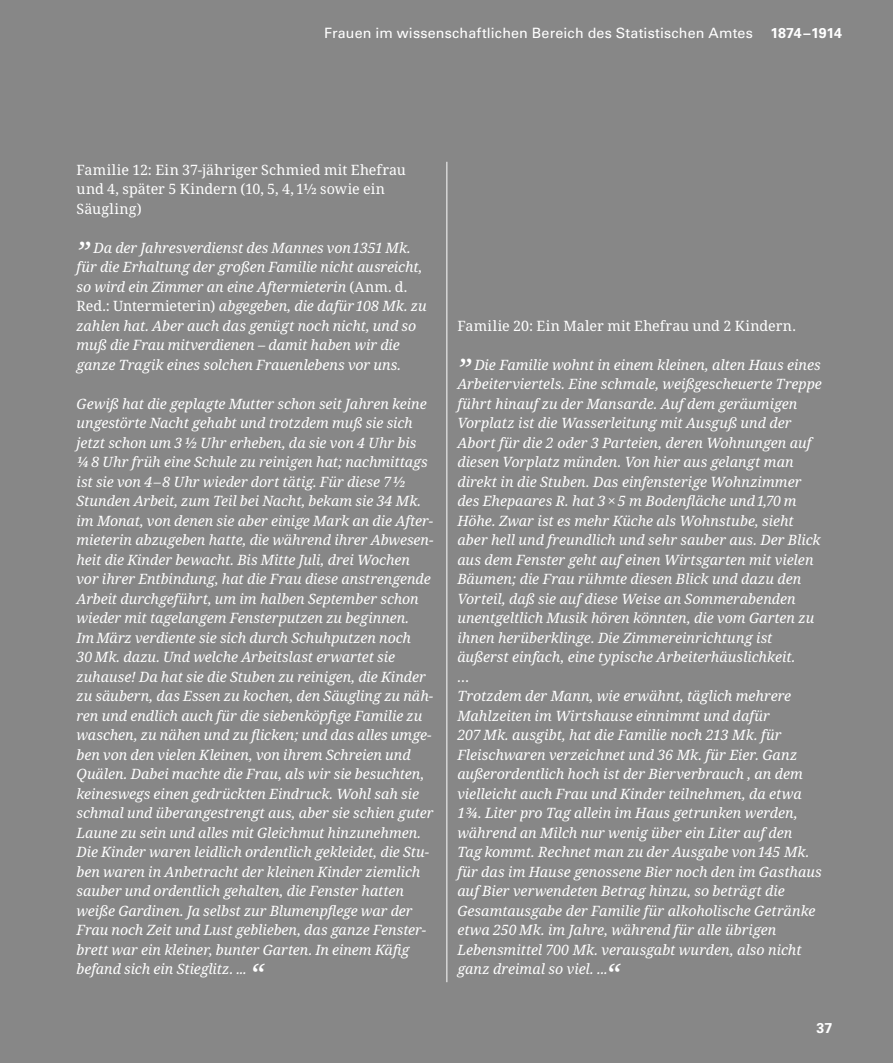
<style>
.page{position:relative;width:893px;height:1063px;background:#878787}
.page>*{position:absolute;margin:0;border:0;box-sizing:border-box;transform-origin:0 0}
.id31641{font:italic 14.25px/19.5px "Noto Serif";color:#fff}
.id612{font:14.25px/19.5px "Noto Serif";letter-spacing:.005em;color:#fff}
.t1{font:14.25px "Univers LT Pro 55 Roman";letter-spacing:.01em;color:#fff}
.t2{font:700 14.25px "Univers LT Pro 65";color:#fff}
.s1{font-family:"Univers LT Pro 65";font-weight:700}
.s2{font-size:30px}
.s3{font-style:normal}
</style>
<div class="page">
<hr style="left:446px;top:162px;width:1px;height:820px;background:#fff">
<p class="t1" style="left:324px;top:23px;width:519px">Frauen im wissenschaftlichen Bereich des Statistischen Amtes <span class="s1">1874–1914</span></p>
<p class="id612" style="left:77px;top:160px;width:331px">Familie 12: Ein 37-jähriger Schmied mit Ehefrau und 4, später 5 Kindern (10, 5, 4, 11/2 sowie ein<br>Säugling)</p>
<p class="id31641" style="left:77px;top:238px;width:352px"><span class="s2">”</span> Da der Jahresverdienst des Mannes von 1351 Mk. für die Erhaltung der großen Familie nicht ausreicht, so wird ein Zimmer an eine Aftermieterin <span class="s3">(Anm. d.<br>Red.: Untermieterin)</span> abgegeben, die dafür 108 Mk. zu zahlen hat. Aber auch das genügt noch nicht, und so muß die Frau mitverdienen – damit haben wir die ganze Tragik eines solchen Frauenlebens vor uns.</p>
<p class="id31641" style="left:77px;top:394px;width:358px">Gewiß hat die geplagte Mutter schon seit Jahren keine ungestörte Nacht gehabt und trotzdem muß sie sich jetzt schon um 3 1/2 Uhr erheben, da sie von 4 Uhr bis<br>¼ 8 Uhr früh eine Schule zu reinigen hat; nachmittags ist sie von 4–8 Uhr wieder dort tätig. Für diese 7 1/2<br>Stunden Arbeit, zum Teil bei Nacht, bekam sie 34 Mk. im Monat, von denen sie aber einige Mark an die After&shy;mieterin abzugeben hatte, die während ihrer Abwesen&shy;heit die Kinder bewacht. Bis Mitte Juli, drei Wochen vor ihrer Entbindung, hat die Frau diese anstrengende Arbeit durchgeführt, um im halben September schon wieder mit tagelangem Fensterputzen zu beginnen.<br>Im März verdiente sie sich durch Schuhputzen noch<br>30 Mk. dazu. Und welche Arbeitslast erwartet sie zuhause! Da hat sie die Stuben zu reinigen, die Kinder zu säubern, das Essen zu kochen, den Säugling zu näh&shy;ren und endlich auch für die siebenköpfige Familie zu waschen, zu nähen und zu flicken; und das alles umge&shy;ben von den vielen Kleinen, von ihrem Schreien und Quälen. Dabei machte die Frau, als wir sie besuchten, keineswegs einen gedrückten Eindruck. Wohl sah sie schmal und überangestrengt aus, aber sie schien guter Laune zu sein und alles mit Gleichmut hinzunehmen.<br>Die Kinder waren leidlich ordentlich gekleidet, die Stu&shy;ben waren in Anbetracht der kleinen Kinder ziemlich sauber und ordentlich gehalten, die Fenster hatten weiße Gardinen. Ja selbst zur Blumenpflege war der Frau noch Zeit und Lust geblieben, das ganze Fenster&shy;brett war ein kleiner, bunter Garten. In einem Käfig befand sich ein Stieglitz. ... <span class="s2">“</span></p>
<p class="id612" style="left:457px;top:316px;width:340px">Familie 20: Ein Maler mit Ehefrau und 2 Kindern.</p>
<p class="id31641" style="left:457px;top:355px;width:366px"><span class="s2">”</span> Die Familie wohnt in einem kleinen, alten Haus eines Arbeiterviertels. Eine schmale, weißgescheuerte Treppe führt hinauf zu der Mansarde. Auf dem geräumigen Vorplatz ist die Wasserleitung mit Ausguß und der Abort für die 2 oder 3 Parteien, deren Wohnungen auf diesen Vorplatz münden. Von hier aus gelangt man direkt in die Stuben. Das einfensterige Wohnzimmer des Ehepaares R. hat 3 × 5 m Bodenfläche und 1,70 m Höhe. Zwar ist es mehr Küche als Wohnstube, sieht aber hell und freundlich und sehr sauber aus. Der Blick aus dem Fenster geht auf einen Wirtsgarten mit vielen Bäumen; die Frau rühmte diesen Blick und dazu den Vorteil, daß sie auf diese Weise an Sommerabenden unentgeltlich Musik hören könnten, die vom Garten zu ihnen herüberklinge. Die Zimmereinrichtung ist äußerst einfach, eine typische Arbeiterhäuslichkeit.<br>…<br>Trotzdem der Mann, wie erwähnt, täglich mehrere Mahlzeiten im Wirtshause einnimmt und dafür<br>207 Mk. ausgibt, hat die Familie noch 213 Mk. für Fleischwaren verzeichnet und 36 Mk. für Eier. Ganz außerordentlich hoch ist der Bierverbrauch , an dem vielleicht auch Frau und Kinder teilnehmen, da etwa<br>1 ¾. Liter pro Tag allein im Haus getrunken werden, während an Milch nur wenig über ein Liter auf den<br>Tag kommt. Rechnet man zu der Ausgabe von 145 Mk. für das im Hause genossene Bier noch den im Gasthaus auf Bier verwendeten Betrag hinzu, so beträgt die Gesamtausgabe der Familie für alkoholische Getränke etwa 250 Mk. im Jahre, während für alle übrigen Lebensmittel 700 Mk. verausgabt wurden, also nicht ganz dreimal so viel. ...<span class="s2">“</span></p>
<p class="t2" style="left:816px;top:1018px;width:17px">37</p>
</div>
